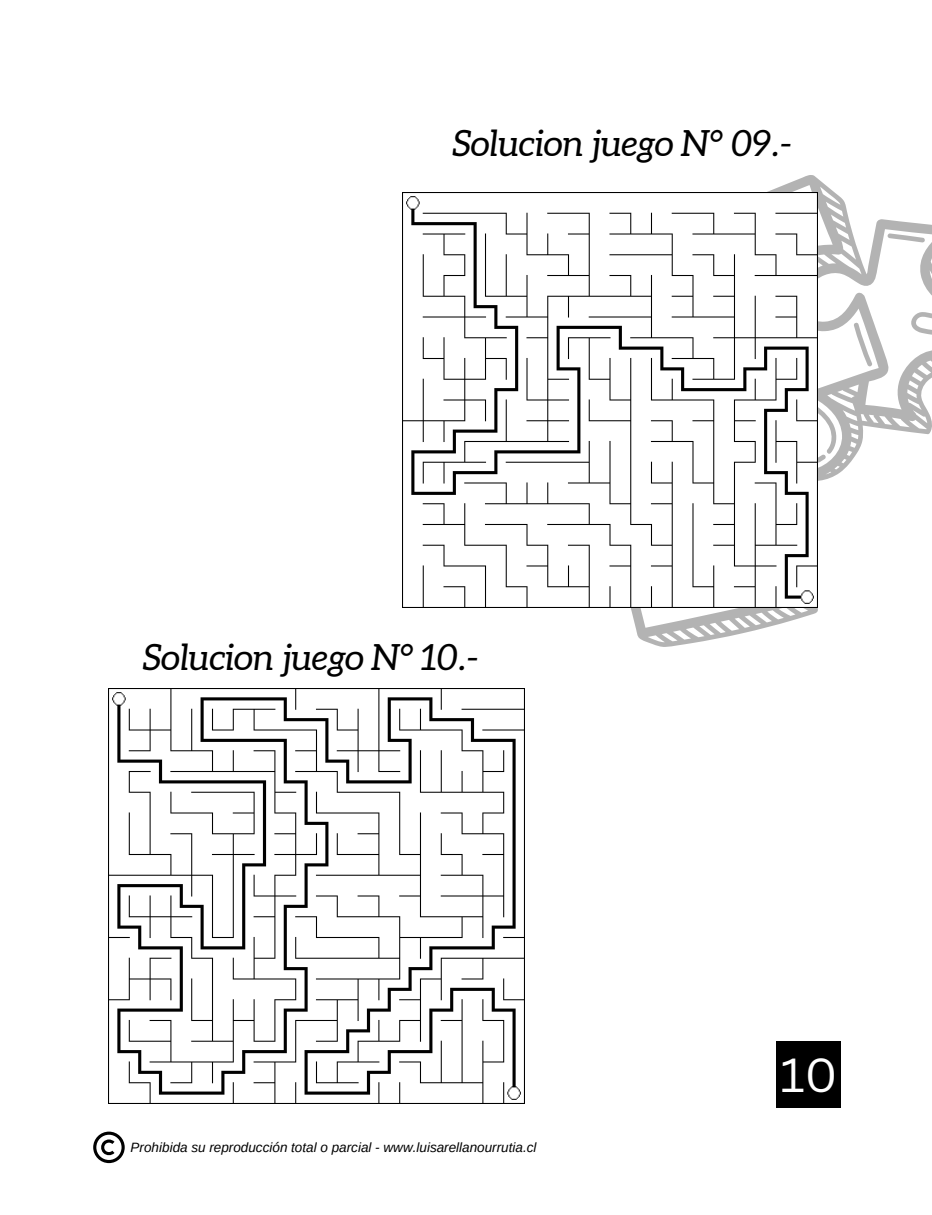
<style>
.page{position:relative;width:932px;height:1215px;background:#fff}
.page>*{position:absolute;margin:0;border:0;box-sizing:border-box;transform-origin:0 0}
.t1{font:46.5px "Canva Sans";color:#fff}
.t2{font:italic 36px "Aleo";color:#000}
.t3{font:italic 13.5px "Arimo";color:#000}
</style>
<div class="page">
<svg style="left:601px;top:175px;width:331px;height:472px"></svg>
<svg style="left:93px;top:1132px;width:32px;height:31px"></svg>
<img style="left:109px;top:688px;width:415px;height:415px">
<img style="left:402px;top:193px;width:416px;height:415px">
<div style="left:776px;top:1042px;width:65px;height:66px;background:#000"></div>
<p class="t2" style="left:452px;top:123px;width:341px">Solucion juego N° 09.-</p>
<p class="t2" style="left:143px;top:637px;width:338px">Solucion juego N° 10.-</p>
<p class="t3" style="left:131px;top:1140px;width:407px">Prohibida su reproducción total o parcial - www.luisarellanourrutia.cl</p>
<p class="t1" style="left:780px;top:1042px;width:59px">10</p>
</div>
